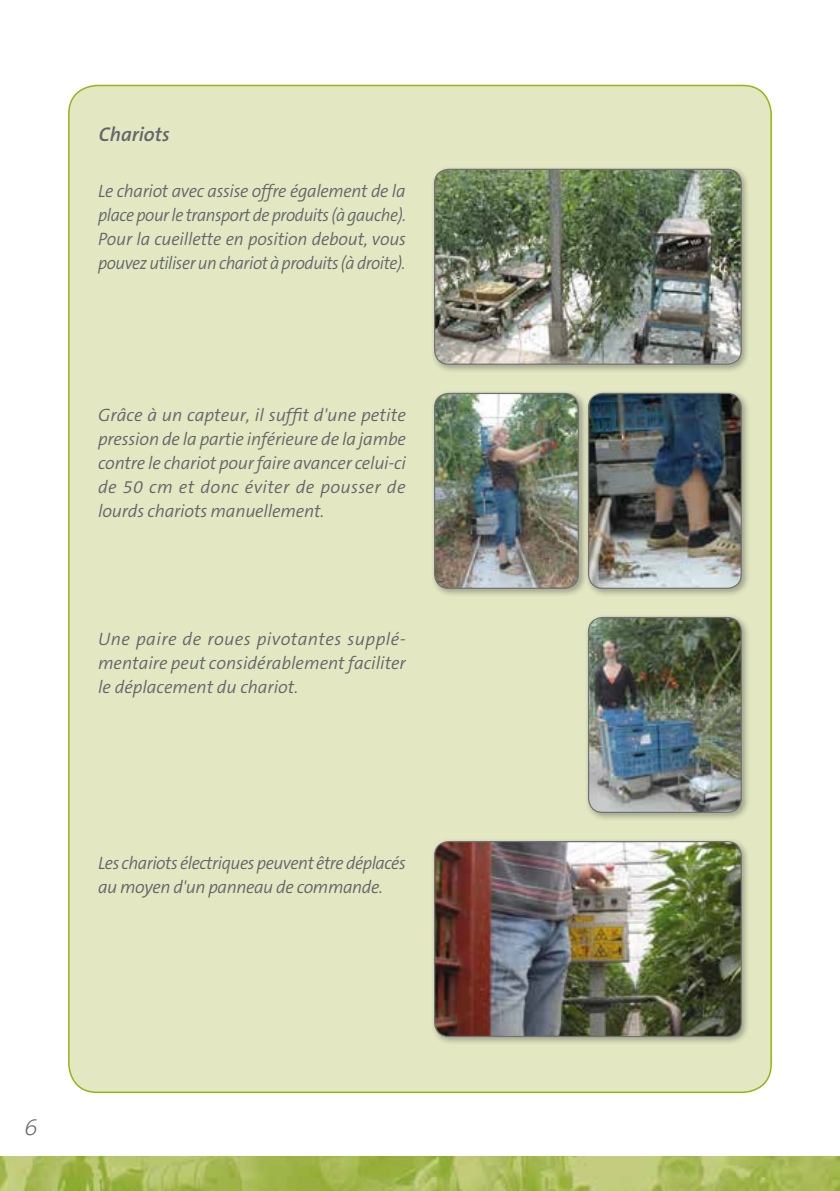
<style>
.page{position:relative;width:840px;height:1191px;background:#fff}
.page>*{position:absolute;margin:0;border:0;box-sizing:border-box;transform-origin:0 0}
.t1{font:italic 200 24px "The Sans B2";color:#646567}
.t2{font:italic 600 20px "The Sans B6";color:#646567}
.t3{font:italic 300 18px/24px "The Sans B4";letter-spacing:-.01em;color:#646567;text-align:justify}
</style>
<div class="page">
<img style="left:0;top:1157px;width:839px;height:34px">
<div style="left:69px;top:85px;width:701px;height:1007px;background:#e3e8c3;border-radius:28px"></div>
<div style="left:430px;top:165px;width:320px;height:208px;background:#000;opacity:.3"></div>
<img style="left:434px;top:169px;width:306px;height:195px">
<div style="left:434px;top:169px;width:307px;height:196px;border:1px solid #707172;border-radius:14px"></div>
<div style="left:430px;top:389px;width:157px;height:208px;background:#000;opacity:.3"></div>
<img style="left:434px;top:393px;width:144px;height:195px">
<div style="left:434px;top:393px;width:144px;height:196px;border:1px solid #707172;border-radius:14px"></div>
<div style="left:584px;top:613px;width:166px;height:208px;background:#000;opacity:.3"></div>
<img style="left:588px;top:617px;width:152px;height:195px">
<div style="left:587px;top:617px;width:154px;height:196px;border:1px solid #707172;border-radius:14px"></div>
<div style="left:430px;top:837px;width:320px;height:208px;background:#000;opacity:.3"></div>
<img style="left:434px;top:841px;width:306px;height:195px">
<div style="left:434px;top:841px;width:307px;height:196px;border:1px solid #707172;border-radius:14px"></div>
<div style="left:584px;top:389px;width:166px;height:208px;background:#000;opacity:.3"></div>
<img style="left:588px;top:393px;width:152px;height:195px">
<div style="left:587px;top:393px;width:154px;height:196px;border:1px solid #707172;border-radius:14px"></div>
<p class="t2" style="left:99px;top:123px;width:72px">Chariots</p>
<p class="t3" style="left:98px;top:180px;width:309px">Le chariot avec assise offre également de la place pour le transport de produits (à gauche).<br>Pour la cueillette en position debout, vous pouvez utiliser un chariot à produits (à droite).</p>
<p class="t3" style="left:98px;top:404px;width:309px">Grâce à un capteur, il suffit d'une petite pression de la partie inférieure de la jambe contre le chariot pour faire avancer celui-ci de 50 cm et donc éviter de pousser de lourds chariots manuellement.</p>
<p class="t3" style="left:98px;top:628px;width:309px">Une paire de roues pivotantes supplé&shy;mentaire peut considérablement faciliter le déplacement du chariot.</p>
<p class="t3" style="left:98px;top:852px;width:309px">Les chariots électriques peuvent être déplacés au moyen d'un panneau de commande.</p>
<h1 class="t1" style="left:25px;top:1114px;width:15px">6</h1>
</div>
